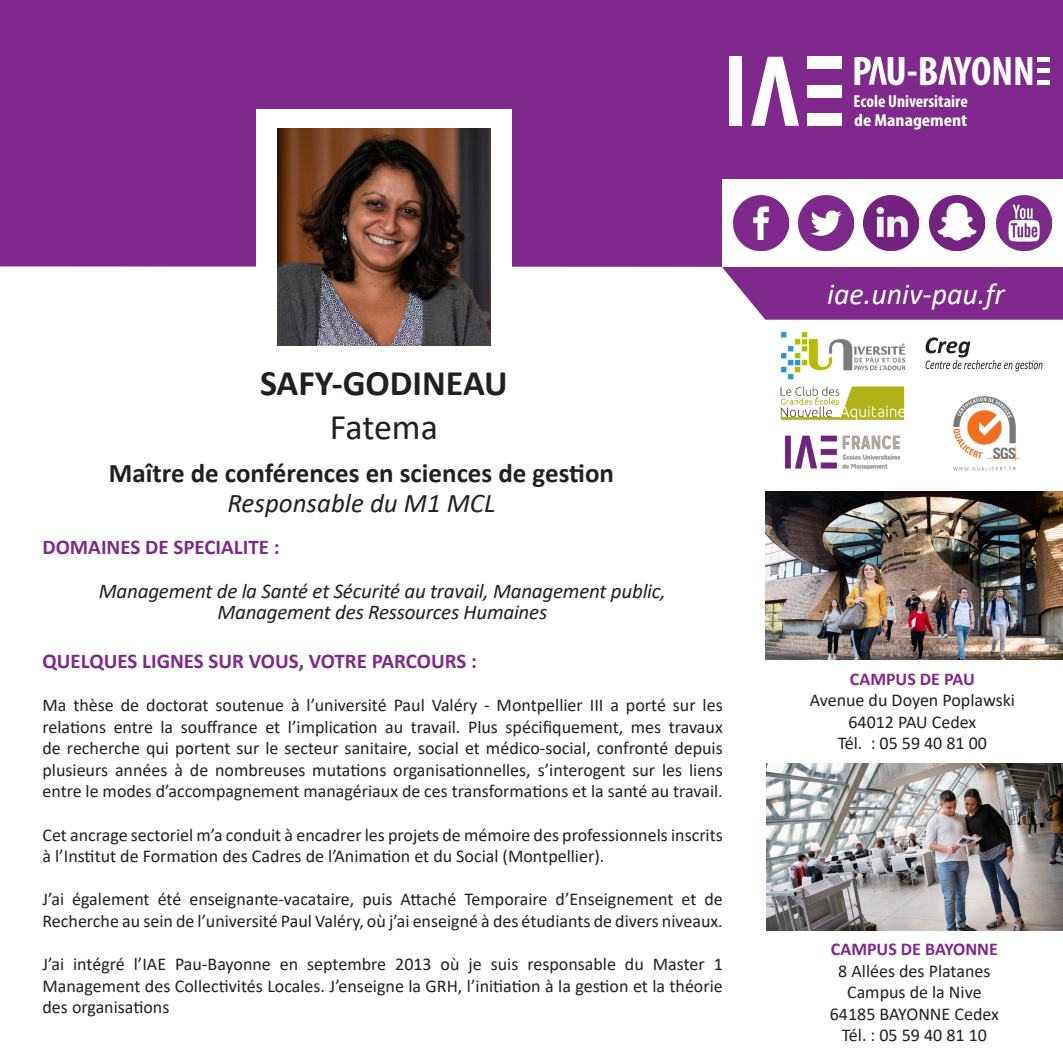
<style>
.page{position:relative;width:1063px;height:1063px;background:#fff}
.page>*{position:absolute;margin:0;border:0;box-sizing:border-box;transform-origin:0 0}
.t1{font:700 condensed 41.4px "Myriad Pro";color:#fff;scale:1.04 1}
.t2{font:700 36px "Calibri";color:#231f20}
.t3{font:36px "Calibri";letter-spacing:-.01em;color:#231f20}
.t4{font:italic 30px "Calibri";color:#fff}
.t5{font:700 27px "Calibri";color:#231f20}
.t6{font:italic 27px "Calibri";color:#231f20}
.t7{font:italic 21px "Calibri";letter-spacing:-.01em;color:#231f20}
.t8{font:700 21px "Calibri";color:#7e298b}
.t9{font:18px/21.6px "Calibri";color:#231f20;text-align:justify}
.t10{font:700 18px "Calibri";color:#7e298b}
.t11{font:700 condensed 17.4px/18.6px "Myriad Pro";color:#fff}
</style>
<div class="page">
<svg style="left:0;top:0;width:1063px;height:320px;background:#8b3f97"></svg>
<div style="left:256px;top:109px;width:256px;height:259px;background:#fff"></div>
<img style="left:277px;top:128px;width:213px;height:218px">
<img style="left:766px;top:492px;width:297px;height:167px">
<img style="left:767px;top:763px;width:296px;height:167px">
<div style="left:722px;top:179px;width:341px;height:87px;background:#fff"></div>
<img style="left:733px;top:195px;width:55px;height:55px">
<img style="left:798px;top:195px;width:55px;height:55px">
<img style="left:864px;top:195px;width:55px;height:55px">
<img style="left:930px;top:195px;width:54px;height:55px">
<img style="left:996px;top:195px;width:55px;height:55px">
<div style="left:729px;top:57px;width:13px;height:69px;background:#fff"></div>
<svg style="left:751px;top:57px;width:48px;height:69px"></svg>
<div style="left:807px;top:57px;width:35px;height:12px;background:#fff"></div>
<div style="left:807px;top:113px;width:35px;height:13px;background:#fff"></div>
<div style="left:807px;top:85px;width:35px;height:12px;background:#fff"></div>
<hr style="left:1037px;top:57px;width:12px;height:4px;background:#fff">
<div style="left:1037px;top:68px;width:12px;height:5px;background:#fff"></div>
<div style="left:1037px;top:80px;width:12px;height:5px;background:#fff"></div>
<svg style="left:869px;top:57px;width:18px;height:28px"></svg>
<svg style="left:938px;top:57px;width:18px;height:28px"></svg>
<img style="left:953px;top:396px;width:67px;height:75px">
<img style="left:781px;top:332px;width:125px;height:48px">
<img style="left:785px;top:435px;width:116px;height:35px">
<img style="left:781px;top:386px;width:124px;height:34px">
<svg style="left:926px;top:337px;width:117px;height:34px"></svg>
<p class="t2" style="left:260px;top:358px;width:249px">SAFY-GODINEAU</p>
<p class="t3" style="left:330px;top:402px;width:110px">Fatema</p>
<p class="t5" style="left:109px;top:454px;width:507px">Maître de conférences en sciences de gestion</p>
<p class="t6" style="left:227px;top:484px;width:269px">Responsable du M1 MCL</p>
<p class="t8" style="left:43px;top:533px;width:239px">DOMAINES DE SPECIALITE :</p>
<p class="t7" style="left:99px;top:576px;width:568px">Management de la Santé et Sécurité au travail, Management public,</p>
<p class="t7" style="left:217px;top:598px;width:331px">Management des Ressources Humaines</p>
<p class="t8" style="left:43px;top:646px;width:436px">QUELQUES LIGNES SUR VOUS, VOTRE PARCOURS :</p>
<p class="t9" style="left:43px;top:694px;width:682px">Ma thèse de doctorat soutenue à l’université Paul Valéry - Montpellier III a porté sur les relations entre la souffrance et l’implication au travail. Plus spécifiquement, mes travaux de recherche qui portent sur le secteur sanitaire, social et médico-social, confronté depuis plusieurs années à de nombreuses mutations organisationnelles, s’interogent sur les liens entre le modes d’accompagnement managériaux de ces transformations et la santé au travail.</p>
<p class="t9" style="left:43px;top:823px;width:682px">Cet ancrage sectoriel m’a conduit à encadrer les projets de mémoire des professionnels inscrits à l’Institut de Formation des Cadres de l’Animation et du Social (Montpellier).</p>
<p class="t9" style="left:43px;top:888px;width:682px">J’ai également été enseignante-vacataire, puis Attaché Temporaire d’Enseignement et de<br>Recherche au sein de l’université Paul Valéry, où j’ai enseigné à des étudiants de divers niveaux.</p>
<p class="t9" style="left:43px;top:953px;width:682px">J’ai intégré l’IAE Pau-Bayonne en septembre 2013 où je suis responsable du Master 1<br>Management des Collectivités Locales. J’enseigne la GRH, l’initiation à la gestion et la théorie des organisations</p>
<h1 class="t1" style="left:852px;top:45px;width:177px">P U-B YONN</h1>
<p class="t11" style="left:854px;top:91px;width:116px">Ecole Universitaire de Management</p>
<p class="t4" style="left:827px;top:273px;width:179px">iae.univ-pau.fr</p>
<p class="t10" style="left:850px;top:666px;width:126px">CAMPUS DE PAU</p>
<p class="t9" style="left:810px;top:689px;width:207px">Avenue du Doyen Poplawski</p>
<p class="t9" style="left:848px;top:711px;width:129px">64012 PAU Cedex</p>
<p class="t9" style="left:838px;top:732px;width:151px">Tél. : 05 59 40 81 00</p>
<p class="t10" style="left:831px;top:936px;width:168px">CAMPUS DE BAYONNE</p>
<p class="t9" style="left:838px;top:959px;width:154px">8 Allées des Platanes</p>
<p class="t9" style="left:847px;top:981px;width:136px">Campus de la Nive</p>
<p class="t9" style="left:830px;top:1003px;width:171px">64185 BAYONNE Cedex</p>
<p class="t9" style="left:842px;top:1024px;width:147px">Tél. : 05 59 40 81 10</p>
</div>
